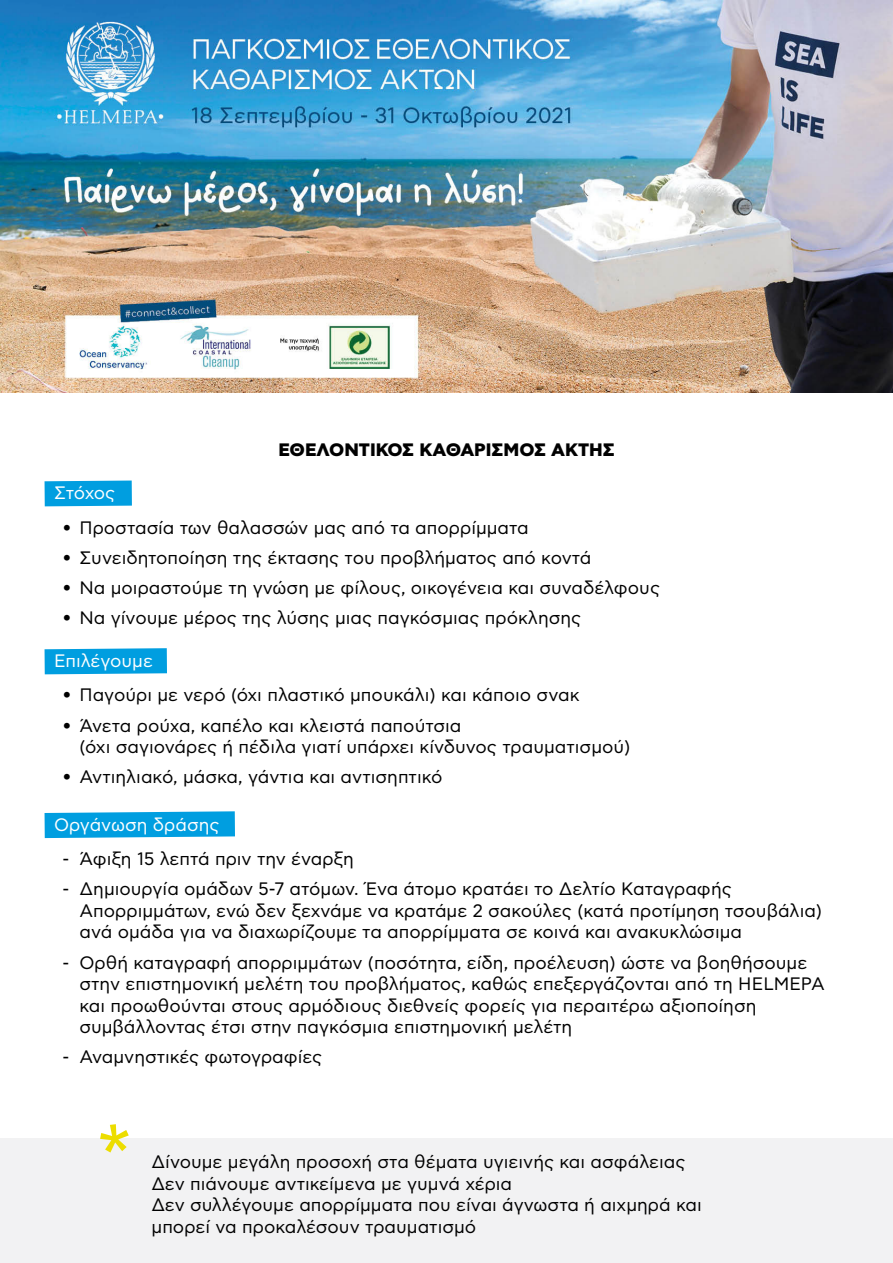
<style>
.page{position:relative;width:893px;height:1263px;background:#fff}
.page>*{position:absolute;margin:0;border:0;box-sizing:border-box;transform-origin:0 0}
.t1{font:18px/21.6px "CF Asty Std";color:#000}
.t2{font:18px "CF Asty Std";color:#fff}
.t3{font:800 18px "CF Asty Std";color:#000}
</style>
<div class="page">
<div style="left:0;top:1138px;width:893px;height:125px;background:#f2f2f3"></div>
<svg style="left:45px;top:811px;width:190px;height:27px;background:#12a4e2"></svg>
<svg style="left:45px;top:648px;width:122px;height:26px;background:#09a1e1"></svg>
<svg style="left:45px;top:480px;width:87px;height:26px;background:#0aa1e1"></svg>
<img style="left:0;top:0;width:892px;height:392px">
<p class="t3" style="left:278px;top:439px;width:338px">ΕΘΕΛΟΝΤΙΚΟΣ ΚΑΘΑΡΙΣΜΟΣ ΑΚΤΗΣ</p>
<p class="t2" style="left:54px;top:483px;width:63px">Στόχος</p>
<p class="t1" style="left:63px;top:517px;width:468px">• Προστασία των θαλασσών μας από τα απορρίμματα</p>
<p class="t1" style="left:63px;top:547px;width:530px">• Συνειδητοποίηση της έκτασης του προβλήματος από κοντά</p>
<p class="t1" style="left:63px;top:577px;width:599px">• Να μοιραστούμε τη γνώση με φίλους, οικογένεια και συναδέλφους</p>
<p class="t1" style="left:63px;top:607px;width:520px">• Να γίνουμε μέρος της λύσης μιας παγκόσμιας πρόκλησης</p>
<p class="t2" style="left:54px;top:651px;width:100px">Επιλέγουμε</p>
<p class="t1" style="left:63px;top:685px;width:519px">• Παγούρι με νερό (όχι πλαστικό μπουκάλι) και κάποιο σνακ</p>
<p class="t1" style="left:80px;top:715px;width:552px;text-indent:-17px">• Άνετα ρούχα, καπέλο και κλειστά παπούτσια<br>(όχι σαγιονάρες ή πέδιλα γιατί υπάρχει κίνδυνος τραυματισμού)</p>
<p class="t1" style="left:62px;top:767px;width:382px">• Αντιηλιακό, μάσκα, γάντια και αντισηπτικό</p>
<p class="t2" style="left:54px;top:814px;width:167px">Οργάνωση δράσης</p>
<p class="t1" style="left:63px;top:849px;width:293px">- Άφιξη 15 λεπτά πριν την έναρξη</p>
<p class="t1" style="left:80px;top:879px;width:744px;text-indent:-17px">- Δημιουργία ομάδων 5-7 ατόμων. Ένα άτομο κρατάει το Δελτίο Καταγραφής<br>Απορριμμάτων, ενώ δεν ξεχνάμε να κρατάμε 2 σακούλες (κατά προτίμηση τσουβάλια) ανά ομάδα για να διαχωρίζουμε τα απορρίμματα σε κοινά και ανακυκλώσιμα</p>
<p class="t1" style="left:80px;top:952px;width:747px;text-indent:-17px">- Ορθή καταγραφή απορριμμάτων (ποσότητα, είδη, προέλευση) ώστε να βοηθήσουμε στην επιστημονική μελέτη του προβλήματος, καθώς επεξεργάζονται από τη HELMEPA και προωθούνται στους αρμόδιους διεθνείς φορείς για περαιτέρω αξιοποίηση συμβάλλοντας έτσι στην παγκόσμια επιστημονική μελέτη</p>
<p class="t1" style="left:63px;top:1047px;width:261px">- Αναμνηστικές φωτογραφίες</p>
<p class="t1" style="left:152px;top:1152px;width:552px">Δίνουμε μεγάλη προσοχή στα θέματα υγιεινής και ασφάλειας Δεν πιάνουμε αντικείμενα με γυμνά χέρια<br>Δεν συλλέγουμε απορρίμματα που είναι άγνωστα ή αιχμηρά και μπορεί να προκαλέσουν τραυματισμό</p>
</div>
